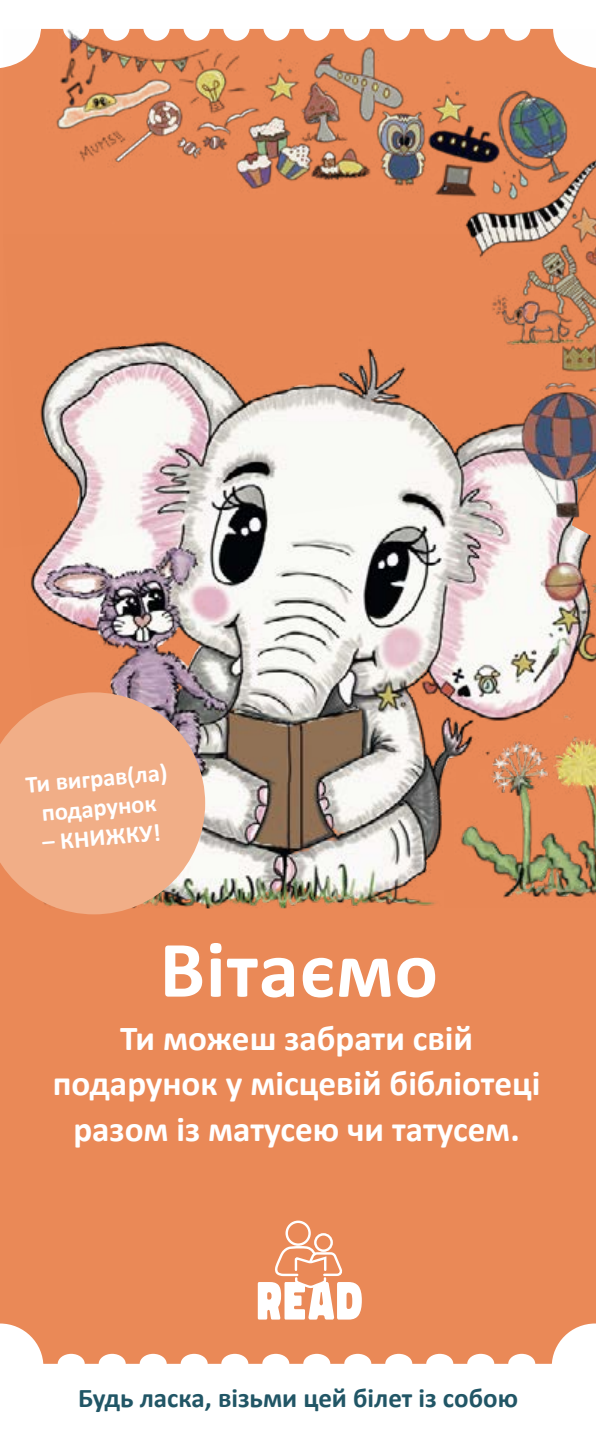
<style>
.page{position:relative;width:596px;height:1446px;background:#fff}
.page>*{position:absolute;margin:0;border:0;box-sizing:border-box;transform-origin:0 0}
.t1{font:700 81px "Calibri";letter-spacing:.01em;color:#fff}
.t2{font:51px "Spot";color:#fff}
.t3{font:700 35.1px/45.6px "Calibri";color:#fff;text-align:center}
.t4{font:700 27px "Calibri";color:#215666}
.t5{font:700 24.6px/29.4px "Calibri";color:#fff;text-align:center}
</style>
<div class="page">
<div style="left:0;top:67px;width:595px;height:1297px;background:#ea8957"></div>
<img style="left:2px;top:549px;width:593px;height:359px">
<div style="left:285px;top:1220px;width:25px;height:26px;border:2px solid #fff;border-radius:50%"></div>
<div style="left:314px;top:1233px;width:18px;height:19px;border:2px solid #fff;border-radius:50%"></div>
<svg style="left:273px;top:1244px;width:72px;height:45px;background:#eea078"></svg>
<img style="left:2px;top:29px;width:593px;height:520px">
<svg style="left:0;top:692px;width:205px;height:222px;background:#e8a884"></svg>
<svg style="left:551px;top:1323px;width:44px;height:41px"></svg>
<svg style="left:0;top:1323px;width:43px;height:41px"></svg>
<p class="t5" style="left:24px;top:770px;width:144px;rotate:-5deg">Ти виграв(ла) подарунок</p>
<p class="t5" style="left:41px;top:827px;width:120px;rotate:-5deg">– КНИЖКУ!</p>
<h1 class="t1" style="left:159px;top:912px;width:280px">Вітаємо</h1>
<p class="t3" style="left:53px;top:1015px;width:489px">Ти можеш забрати свій подарунок у місцевій бібліотеці разом із матусею чи татусем.</p>
<h2 class="t2" style="left:256px;top:1277px;width:107px">Read</h2>
<p class="t4" style="left:78px;top:1378px;width:441px">Будь ласка, візьми цей білет із собою</p>
</div>
